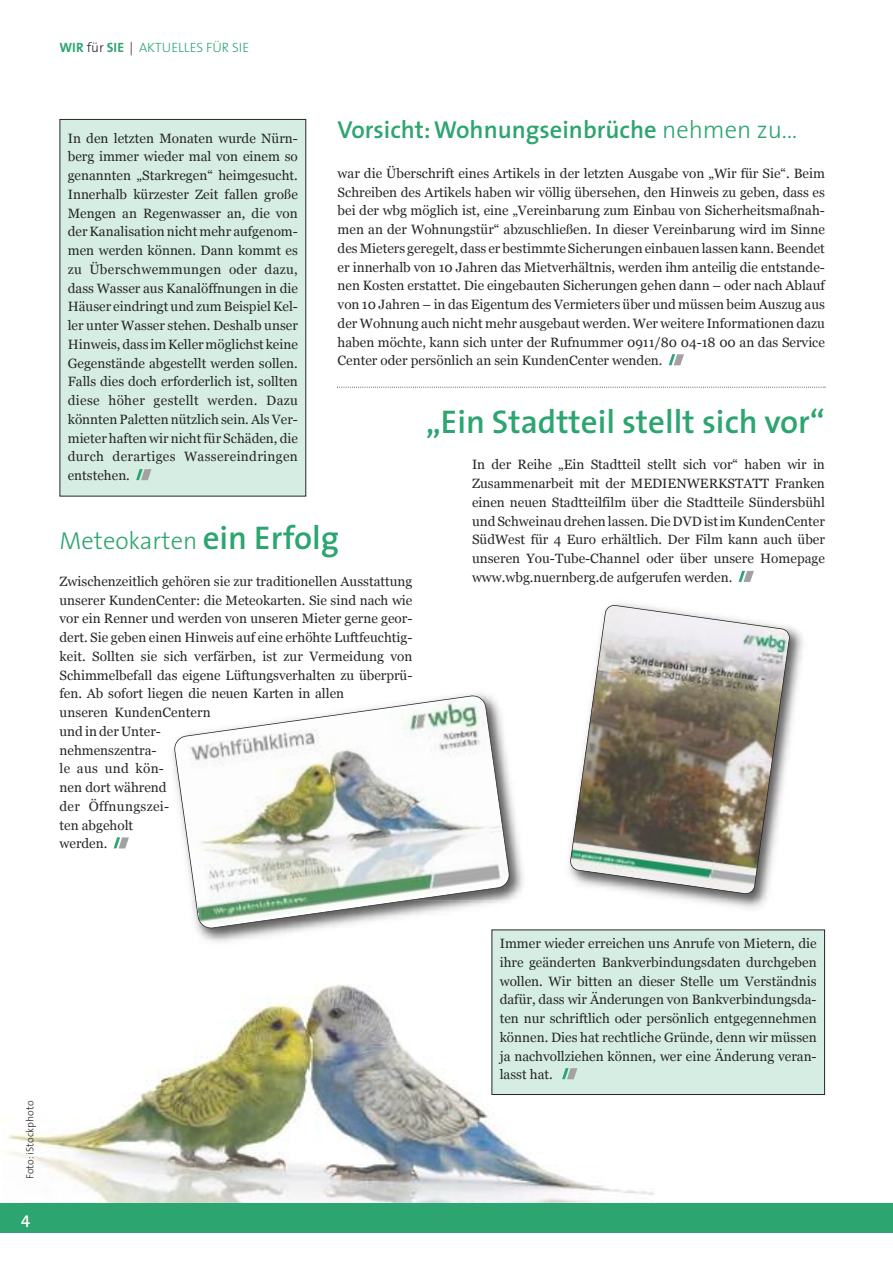
<style>
.page{position:relative;width:893px;height:1263px;background:#fff}
.page>*{position:absolute;margin:0;border:0;box-sizing:border-box;transform-origin:0 0}
.t1{font:600 33px "The Sans";color:#2da570}
.t2{font:600 24.6px "The Sans";color:#2da570}
.t3{font:300 24.6px "The Sans";color:#2da570}
.t4{font:600 16.5px "The Sans";color:#fff}
.t5{font:13.5px/18.8px "Georgia";color:#272627;text-align:justify}
.t6{font:300 13.5px "The Sans";color:#2da570}
.t7{font:300 10.5px "The Sans";color:#272627}
.s1{font-weight:700}
.s2{color:#272627}
.s3{font-family:"The Sans B3";font-weight:300}
.s4{font-weight:600;font-size:33px}
</style>
<div class="page">
<img style="left:8px;top:984px;width:646px;height:219px">
<div style="left:0;top:1203px;width:893px;height:30px;background:#2da570"></div>
<svg style="left:669px;top:354px;width:15px;height:11px"></svg>
<svg style="left:114px;top:837px;width:15px;height:11px"></svg>
<svg style="left:739px;top:571px;width:15px;height:11px"></svg>
<div style="left:60px;top:119px;width:246px;height:377px;background:#d5ede2"></div>
<div style="left:60px;top:119px;width:246px;height:377px;border:1px solid #272627"></div>
<svg style="left:136px;top:469px;width:15px;height:11px"></svg>
<div style="left:492px;top:930px;width:333px;height:164px;background:#d5ede2"></div>
<div style="left:491px;top:929px;width:334px;height:166px;border:1px solid #272627"></div>
<svg style="left:562px;top:1068px;width:15px;height:11px"></svg>
<svg style="left:337px;top:387px;width:488px;height:1px"></svg>
<img style="left:569px;top:603px;width:234px;height:306px">
<svg style="left:570px;top:604px;width:220px;height:291px"></svg>
<img style="left:469px;top:693px;width:55px;height:207px">
<img style="left:196px;top:929px;width:336px;height:22px">
<img style="left:173px;top:695px;width:337px;height:234px">
<p class="t6" style="left:60px;top:42px;width:191px"><span class="s1">WIR</span> <span class="s2">für</span> <span class="s1">SIE</span> <span class="s2">|</span> AKTUELLES FÜR SIE</p>
<h2 class="t2" style="left:338px;top:120px;width:461px">Vorsicht:Wohnungseinbrüche <span class="s3">nehmen zu...</span></h2>
<p class="t5" style="left:68px;top:129px;width:232px">In den letzten Monaten wurde Nürn&shy;berg immer wieder mal von einem so genannten „Starkregen“ heimgesucht.<br>Innerhalb kürzester Zeit fallen große Mengen an Regenwasser an, die von derKanalisation nicht mehr aufgenom&shy;men werden können. Dann kommt es zu Überschwemmungen oder dazu, dass Wasser aus Kanalöffnungen in die Häuser eindringt und zum BeispielKel&shy;ler unter Wasser stehen. Deshalb unser Hinweis,dass imKellermöglichstkeine Gegenstände abgestellt werden sollen.<br>Falls dies doch erforderlich ist, sollten diese höher gestellt werden. Dazu könntenPaletten nützlich sein.AlsVer&shy;mieter haften wir nicht für Schäden, die durch derartiges Wassereindringen entstehen.</p>
<p class="t5" style="left:338px;top:164px;width:489px">war die Überschrift eines Artikels in der letzten Ausgabe von „Wir für Sie“. Beim Schreiben des Artikels haben wir völlig übersehen, den Hinweis zu geben, dass es bei der wbg möglich ist, eine „Vereinbarung zum Einbau von Sicherheitsmaßnah&shy;men an der Wohnungstür“ abzuschließen. In dieser Vereinbarung wird im Sinne desMieters geregelt, dass er bestimmte Sicherungeneinbauenlassenkann.Beendet er innerhalb von 10 Jahren das Mietverhältnis, werden ihm anteilig die entstande&shy;nen Kosten erstattet. Die eingebauten Sicherungen gehen dann – oder nach Ablauf von 10 Jahren – in das Eigentum des Vermieters über und müssen beim Auszug aus der Wohnung auch nicht mehr ausgebaut werden. Wer weitere Informationen dazu haben möchte, kann sich unter der Rufnummer 0911/80 04-18 00 an das Service Center oder persönlich an sein KundenCenter wenden.</p>
<h1 class="t1" style="left:426px;top:409px;width:401px">„Ein Stadtteil stellt sich vor“</h1>
<p class="t5" style="left:472px;top:455px;width:354px">In der Reihe „Ein Stadtteil stellt sich vor“ haben wir in Zusammenarbeit mit der MEDIENWERKSTATT Franken einen neuen Stadtteilfilm über die Stadtteile Sündersbühl undSchweinaudrehenlassen.DieDVDistimKundenCenter SüdWest für 4 Euro erhältlich. Der Film kann auch über unseren You-Tube-Channel oder über unsere Homepage www.wbg.nuernberg.de aufgerufen werden.</p>
<h2 class="t3" style="left:60px;top:531px;width:281px">Meteokarten <span class="s4">ein Erfolg</span></h2>
<p class="t5" style="left:60px;top:572px;width:354px;text-align:left">Zwischenzeitlich gehören sie zur traditionellen Ausstattung unserer KundenCenter: die Meteokarten. Sie sind nach wie vor ein Renner und werden von unseren Mieter gerne geor&shy;dert. Sie geben einen Hinweis auf eine erhöhte Luftfeuchtig&shy;keit. Sollten sie sich verfärben, ist zur Vermeidung von Schimmelbefall das eigene Lüftungsverhalten zu überprü&shy;fen. Ab sofort liegen die neuen Karten in allen<br>unseren KundenCentern<br>und in der Unter-<br>nehmenszentra-<br>le aus und kön-<br>nen dort während<br>der Öffnungszei-<br>ten abgeholt<br>werden.</p>
<p class="t7" style="left:26px;top:1179px;width:80px;rotate:-90deg">Foto: iStockphoto</p>
<p class="t4" style="left:21px;top:1212px;width:11px">4</p>
<p class="t5" style="left:500px;top:934px;width:318px">Immer wieder erreichen uns Anrufe von Mietern, die ihre geänderten Bankverbindungsdaten durchgeben wollen. Wir bitten an dieser Stelle um Verständnis dafür, dass wir Änderungen von Bankverbindungsda&shy;ten nur schriftlich oder persönlich entgegennehmen können. Dies hat rechtliche Gründe, denn wir müssen ja nachvollziehen können, wer eine Änderung veran&shy;lasst hat.</p>
</div>
